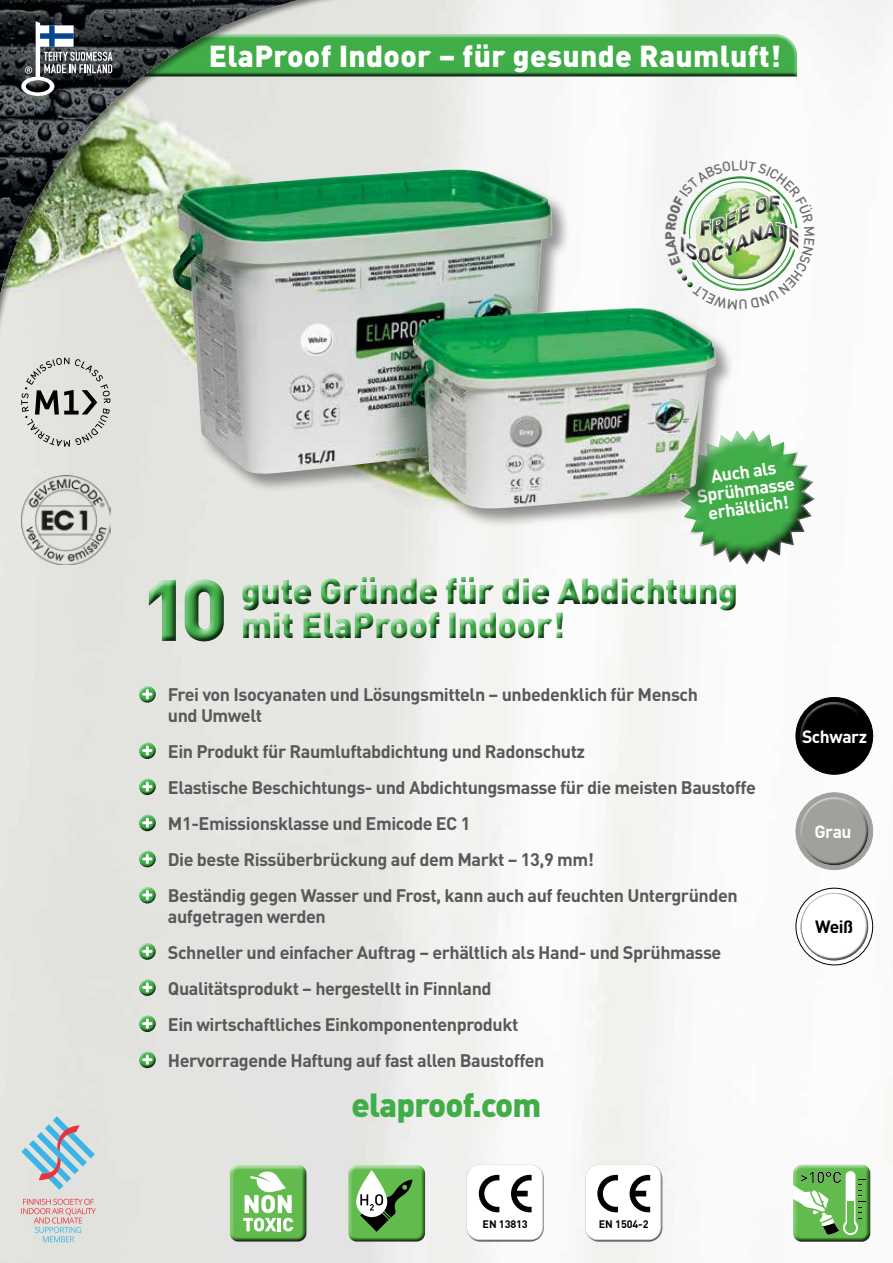
<style>
.page{position:relative;width:893px;height:1263px;background:#fff}
.page>*{position:absolute;margin:0;border:0;box-sizing:border-box;transform-origin:0 0}
.t1{font:900 86.1px "DINOT";color:#41ad49}
.t2{font:900 36px "DINOT";letter-spacing:-.02em;color:#41ad49}
.t3{font:900 33px "DINOT";letter-spacing:-.025em;color:#41ad49}
.t4{font:900 30px "DINOT";letter-spacing:.01em;color:#fff}
.t5{font:700 18px/36px "DINOT";letter-spacing:-.025em;color:#58595b}
.t6{font:700 18px/18px "DINOT";color:#fff;text-align:center}
.t7{font:700 17.55px "DINOT";letter-spacing:-.025em;color:#fff}
.t8{font:700 17.55px "DINOT";color:#000}
.t9{font:900 13.65px "DINOT";color:#6d6e71}
.t10{font:700 10.8px "DINOT";letter-spacing:-.01em;color:#000}
</style>
<div class="page">
<img style="left:0;top:0;width:893px;height:1263px">
<div style="left:236px;top:570px;width:505px;height:73px;background:#fff;opacity:.75"></div>
<div style="left:237px;top:573px;width:505px;height:72px;background:#000;opacity:.75"></div>
<div style="left:142px;top:573px;width:84px;height:71px;background:#e3e4df"></div>
<div style="left:144px;top:575px;width:86px;height:73px;background:#000;opacity:.75"></div>
<div style="left:137px;top:685px;width:19px;height:14px;background:#fff;opacity:.75"></div>
<div style="left:137px;top:688px;width:19px;height:17px;background:#000;opacity:.75"></div>
<div style="left:137px;top:778px;width:19px;height:14px;background:#fff;opacity:.75"></div>
<div style="left:137px;top:780px;width:19px;height:17px;background:#000;opacity:.75"></div>
<div style="left:137px;top:850px;width:19px;height:14px;background:#fff;opacity:.75"></div>
<div style="left:137px;top:853px;width:19px;height:16px;background:#000;opacity:.75"></div>
<div style="left:137px;top:942px;width:19px;height:14px;background:#fff;opacity:.75"></div>
<div style="left:137px;top:945px;width:19px;height:17px;background:#000;opacity:.75"></div>
<div style="left:137px;top:742px;width:19px;height:14px;background:#fff;opacity:.75"></div>
<div style="left:137px;top:744px;width:19px;height:17px;background:#000;opacity:.75"></div>
<div style="left:137px;top:814px;width:19px;height:14px;background:#fff;opacity:.75"></div>
<div style="left:137px;top:817px;width:19px;height:16px;background:#000;opacity:.75"></div>
<div style="left:137px;top:886px;width:19px;height:14px;background:#fff;opacity:.75"></div>
<div style="left:137px;top:889px;width:19px;height:17px;background:#000;opacity:.75"></div>
<div style="left:137px;top:979px;width:19px;height:14px;background:#fff;opacity:.75"></div>
<div style="left:137px;top:981px;width:19px;height:17px;background:#000;opacity:.75"></div>
<div style="left:137px;top:1015px;width:19px;height:14px;background:#fff;opacity:.75"></div>
<div style="left:137px;top:1017px;width:19px;height:17px;background:#000;opacity:.75"></div>
<div style="left:137px;top:1051px;width:19px;height:14px;background:#fff;opacity:.75"></div>
<div style="left:137px;top:1053px;width:19px;height:17px;background:#000;opacity:.75"></div>
<svg style="left:665px;top:417px;width:159px;height:156px"></svg>
<div style="left:172px;top:168px;width:563px;height:359px;background:#000;opacity:.4"></div>
<img style="left:172px;top:169px;width:544px;height:340px">
<div style="left:347px;top:1164px;width:80px;height:74px;background:#fff;opacity:.75"></div>
<div style="left:347px;top:1166px;width:80px;height:77px;background:#000;opacity:.75"></div>
<svg style="left:356px;top:1170px;width:31px;height:47px"></svg>
<svg style="left:360px;top:1179px;width:52px;height:53px"></svg>
<div style="left:230px;top:1164px;width:79px;height:74px;background:#fff;opacity:.75"></div>
<div style="left:230px;top:1166px;width:79px;height:78px;background:#000;opacity:.75"></div>
<svg style="left:243px;top:1170px;width:50px;height:61px"></svg>
<div style="left:466px;top:1162px;width:79px;height:73px;background:#fff"></div>
<div style="left:466px;top:1168px;width:80px;height:73px;background:#fafafa"></div>
<svg style="left:467px;top:1164px;width:77px;height:77px"></svg>
<div style="left:585px;top:1162px;width:78px;height:73px;background:#f1f2ed"></div>
<div style="left:585px;top:1168px;width:79px;height:73px;background:#000;opacity:.75"></div>
<svg style="left:585px;top:1164px;width:77px;height:77px;background:#ddd"></svg>
<img style="left:21px;top:475px;width:90px;height:90px">
<svg style="left:21px;top:391px;width:89px;height:56px;background:#babab6"></svg>
<div style="left:793px;top:1164px;width:79px;height:74px;background:#fff;opacity:.75"></div>
<div style="left:793px;top:1166px;width:79px;height:77px;background:#000;opacity:.75"></div>
<svg style="left:796px;top:888px;width:77px;height:77px"></svg>
<div style="left:796px;top:888px;width:77px;height:77px;border:1px solid #000;border-radius:50%"></div>
<div style="left:799px;top:892px;width:68px;height:51px;background:#fff;opacity:.75"></div>
<div style="left:801px;top:903px;width:69px;height:59px;background:#000;opacity:.75"></div>
<svg style="left:21px;top:1116px;width:74px;height:74px;background:#b6cdd7"></svg>
<svg style="left:21px;top:1199px;width:75px;height:43px;background:#dacdcc"></svg>
<div style="left:0;top:0;width:403px;height:391px;background:#000;opacity:.5"></div>
<svg style="left:0;top:0;width:395px;height:382px;background:#b8c7bb"></svg>
<img style="left:0;top:0;width:298px;height:295px">
<svg style="left:21px;top:21px;width:776px;height:75px"></svg>
<div style="left:796px;top:697px;width:77px;height:77px;background:#000;border-radius:50%"></div>
<div style="left:796px;top:697px;width:77px;height:77px;border:1px solid #000;border-radius:50%"></div>
<div style="left:799px;top:701px;width:68px;height:51px;background:#fff;opacity:.75"></div>
<div style="left:801px;top:713px;width:69px;height:58px;background:#000"></div>
<div style="left:796px;top:793px;width:77px;height:77px;border:1px solid #a0a19d;border-radius:50%"></div>
<div style="left:799px;top:796px;width:68px;height:51px;background:#fff;opacity:.75"></div>
<div style="left:801px;top:808px;width:69px;height:59px;background:#000;opacity:.75"></div>
<img style="left:658px;top:160px;width:156px;height:149px">
<h3 class="t4" style="left:209px;top:36px;width:574px">ElaProof Indoor – für gesunde Raumluft!</h3>
<p class="t9" style="left:661px;top:239px;width:10px;rotate:-90deg">P</p>
<p class="t6" style="left:693px;top:469px;width:100px;rotate:-8deg">Auch als<br>Sprühmasse erhältlich!</p>
<h1 class="t1" style="left:141px;top:551px;width:89px">10</h1>
<h2 class="t2" style="left:241px;top:567px;width:499px">gute Gründe für die Abdichtung</h2>
<h2 class="t2" style="left:241px;top:601px;width:326px">mit ElaProof Indoor!</h2>
<p class="t5" style="left:168px;top:683px;width:532px;line-height:21px">Frei von Isocyanaten und Lösungsmitteln – unbedenklich für Mensch und Umwelt</p>
<p class="t5" style="left:168px;top:733px;width:589px">Ein Produkt für Raumluftabdichtung und Radonschutz<br>Elastische Beschichtungs- und Abdichtungsmasse für die meisten Baustoffe M1-Emissionsklasse und Emicode EC 1<br>Die beste Rissüberbrückung auf dem Markt – 13,9 mm!<br>Beständig gegen Wasser und Frost, kann auch auf feuchten Untergründen</p>
<p class="t5" style="left:168px;top:898px;width:555px">aufgetragen werden<br>Schneller und einfacher Auftrag – erhältlich als Hand- und Sprühmasse Qualitätsprodukt – hergestellt in Finnland<br>Ein wirtschaftliches Einkomponentenprodukt<br>Hervorragende Haftung auf fast allen Baustoffen</p>
<h3 class="t3" style="left:351px;top:1083px;width:192px">elaproof.com</h3>
<p class="t10" style="left:483px;top:1217px;width:47px">EN 13813</p>
<p class="t10" style="left:599px;top:1217px;width:51px">EN 1504-2</p>
<p class="t7" style="left:802px;top:724px;width:67px">Schwarz</p>
<p class="t7" style="left:815px;top:820px;width:39px">Grau</p>
<p class="t8" style="left:815px;top:915px;width:40px">Weiß</p>
</div>
